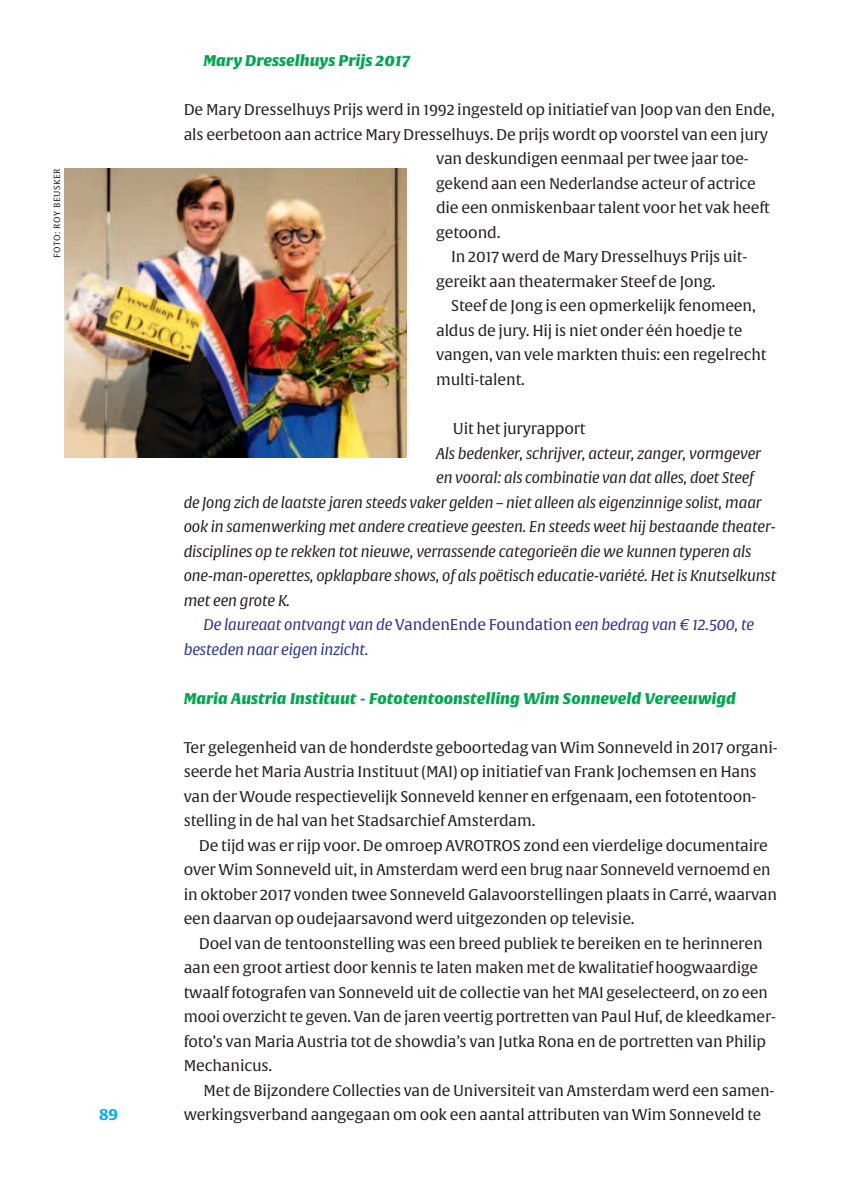
<style>
.page{position:relative;width:844px;height:1191px;background:#fff}
.page>*{position:absolute;margin:0;border:0;box-sizing:border-box;transform-origin:0 0}
.t1{font:15.22px/24.5px "Alverata PE";letter-spacing:-.01em;color:#231f20}
.t2{font:italic 15.22px "Alverata PE";letter-spacing:-.01em;color:#231f20}
.t3{font:italic 15.22px "Alverata PE";letter-spacing:-.01em;color:#2e3092}
.t4{font:italic 15.22px "Alverata PE Black";color:#00a650}
.t5{font:800 15.22px "Big Vesta";color:#00aeef}
.t6{font:8.75px "Alverata PE";letter-spacing:.13em;color:#231f20}
.s1{font-style:normal}
</style>
<div class="page">
<img style="left:64px;top:168px;width:342px;height:290px">
<p class="t6" style="left:52px;top:258px;width:90px;rotate:-90deg">foto: roy beusker</p>
<p class="t5" style="left:99px;top:1105px;width:20px">89</p>
<p class="t4" style="left:203px;top:50px;width:208px">Mary Dresselhuys Prijs 2017</p>
<p class="t1" style="left:184px;top:98px;width:592px">De Mary Dresselhuys Prijs werd in 1992 ingesteld op initiatief van Joop van den Ende,</p>
<p class="t1" style="left:184px;top:122px;width:585px">als eerbetoon aan actrice Mary Dresselhuys. De prijs wordt op voorstel van een jury</p>
<p class="t1" style="left:436px;top:147px;width:314px">van deskundigen eenmaal per twee jaar toe-</p>
<p class="t1" style="left:436px;top:171px;width:321px">gekend aan een Nederlandse acteur of actrice</p>
<p class="t1" style="left:436px;top:196px;width:335px">die een onmiskenbaar talent voor het vak heeft</p>
<p class="t1" style="left:436px;top:220px;width:66px">getoond.</p>
<p class="t1" style="left:436px;top:245px;width:312px">I n 2017 werd de Mary Dresselhuys Prijs uit-</p>
<p class="t1" style="left:436px;top:269px;width:281px">gereikt aan theatermaker Steef de Jong.</p>
<p class="t1" style="left:451px;top:294px;width:306px">Steef de Jong is een opmerkelijk fenomeen,</p>
<p class="t1" style="left:436px;top:318px;width:308px">aldus de jury. Hij is niet onder één hoedje te</p>
<p class="t1" style="left:436px;top:343px;width:332px">vangen, van vele markten thuis: een regelrecht</p>
<p class="t1" style="left:436px;top:367px;width:90px">multi-talent.</p>
<p class="t1" style="left:453px;top:416px;width:134px">Uit het juryrapport</p>
<p class="t2" style="left:436px;top:443px;width:326px">Als bedenker, schrijver, acteur, zanger, vormgever</p>
<p class="t2" style="left:436px;top:468px;width:319px">en vooral: als combinatie van dat alles, doet Steef</p>
<p class="t2" style="left:184px;top:492px;width:579px">de Jong zich de laatste jaren steeds vaker gelden – niet alleen als eigenzinnige solist, maar</p>
<p class="t2" style="left:184px;top:517px;width:593px">ook in samenwerking met andere creatieve geesten. En steeds weet hij bestaande theater-</p>
<p class="t2" style="left:184px;top:541px;width:569px">disciplines op te rekken tot nieuwe, verrassende categorieën die we kunnen typeren als</p>
<p class="t2" style="left:184px;top:566px;width:594px">one-man-operettes, opklapbare shows, of als poëtisch educatie-variété. Het is Knutselkunst</p>
<p class="t2" style="left:184px;top:590px;width:108px">met een grote K.</p>
<p class="t3" style="left:203px;top:615px;width:552px">De laureaat ontvangt van de <span class="s1">VandenEnde Foundation</span> een bedrag van € 12.500, te</p>
<p class="t3" style="left:184px;top:639px;width:186px">besteden naar eigen inzicht.</p>
<p class="t4" style="left:184px;top:687px;width:553px">Maria Austria Instituut - Fototentoonstelling Wim Sonneveld Vereeuwigd</p>
<p class="t1" style="left:184px;top:735px;width:595px">Ter gelegenheid van de honderdste geboortedag van Wim Sonneveld in 2017 organi&shy;seerde het Maria Austria Instituut (MAI) op initiatief van Frank Jochemsen en Hans van der Woude respectievelijk Sonneveld kenner en erfgenaam, een fototentoon&shy;stelling in de hal van het Stadsarchief Amsterdam.</p>
<p class="t1" style="left:184px;top:833px;width:595px;text-indent:15px">De tijd was er rijp voor. De omroep AVROTROS zond een vierdelige documentaire over Wim Sonneveld uit, in Amsterdam werd een brug naar Sonneveld vernoemd en in oktober 2017 vonden twee Sonneveld Galavoorstellingen plaats in Carré, waarvan een daarvan op oudejaarsavond werd uitgezonden op televisie.</p>
<p class="t1" style="left:184px;top:931px;width:593px;text-indent:15px">Doel van de tentoonstelling was een breed publiek te bereiken en te herinneren aan een groot artiest door kennis te laten maken met de kwalitatief hoogwaardige twaalf fotografen van Sonneveld uit de collectie van het MAI geselecteerd, on zo een mooi overzicht te geven. Van de jaren veertig portretten van Paul Huf, de kleedkamer&shy;foto’s van Maria Austria tot de showdia’s van Jutka Rona en de portretten van Philip Mechanicus.</p>
<p class="t1" style="left:184px;top:1078px;width:592px;text-indent:20px">Met de Bijzondere Collecties van de Universiteit van Amsterdam werd een samen&shy;werkingsverband aangegaan om ook een aantal attributen van Wim Sonneveld te</p>
</div>
